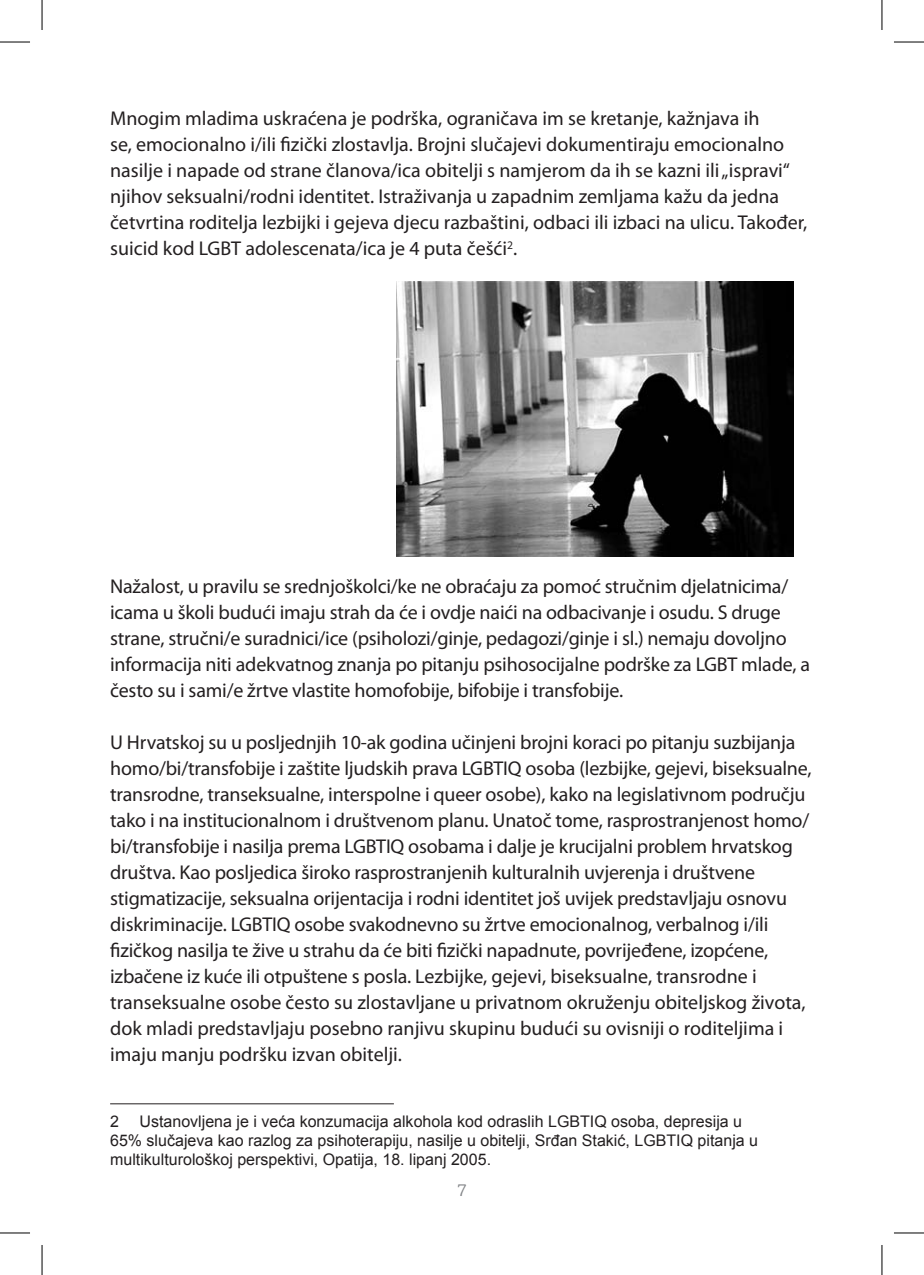
<style>
.page{position:relative;width:924px;height:1275px;background:#fff}
.page>*{position:absolute;margin:0;border:0;box-sizing:border-box;transform-origin:0 0}
.t1{font:20px/26px "Myriad Pro";letter-spacing:-.01em;color:#231f20}
.t2{font:18px "Chaparral Pro";color:#828487}
.t3{font:16px/19.2px "Arial";color:#231f20}
</style>
<div class="page">
<hr style="left:110px;top:1103px;width:283px;height:1px;background:#231f20">
<img style="left:396px;top:282px;width:397px;height:274px">
<hr style="left:0;top:42px;width:30px;height:1px;background:#000">
<hr style="left:893px;top:42px;width:30px;height:1px;background:#000">
<hr style="left:0;top:1232px;width:30px;height:1px;background:#000">
<hr style="left:893px;top:1232px;width:30px;height:1px;background:#000">
<hr style="left:42px;top:0;width:1px;height:30px;background:#000">
<hr style="left:42px;top:1245px;width:1px;height:30px;background:#000">
<hr style="left:881px;top:0;width:1px;height:30px;background:#000">
<hr style="left:881px;top:1245px;width:1px;height:30px;background:#000">
<p class="t1" style="left:110px;top:105px;width:698px">Mnogim mladima uskraćena je podrška, ograničava im se kretanje, kažnjava ih<br>se, emocionalno i/ili fizički zlostavlja. Brojni slučajevi dokumentiraju emocionalno nasilje i napade od strane članova/ica obitelji s namjerom da ih se kazni ili „ispravi“ njihov seksualni/rodni identitet. Istraživanja u zapadnim zemljama kažu da jedna četvrtina roditelja lezbijki i gejeva djecu razbaštini, odbaci ili izbaci na ulicu. Također, suicid kod LGBT adolescenata/ica je 4 puta češći<sup>2</sup>.</p>
<p class="t1" style="left:110px;top:573px;width:701px">Nažalost, u pravilu se srednjoškolci/ke ne obraćaju za pomoć stručnim djelatnicima/ icama u školi budući imaju strah da će i ovdje naići na odbacivanje i osudu. S druge strane, stručni/e suradnici/ice (psiholozi/ginje, pedagozi/ginje i sl.) nemaju dovoljno informacija niti adekvatnog znanja po pitanju psihosocijalne podrške za LGBT mlade, a često su i sami/e žrtve vlastite homofobije, bifobije i transfobije.</p>
<p class="t1" style="left:110px;top:729px;width:702px">U Hrvatskoj su u posljednjih 10-ak godina učinjeni brojni koraci po pitanju suzbijanja homo/bi/transfobije i zaštite ljudskih prava LGBTIQ osoba (lezbijke, gejevi, biseksualne, transrodne, transeksualne, interspolne i queer osobe), kako na legislativnom području tako i na institucionalnom i društvenom planu. Unatoč tome, rasprostranjenost homo/ bi/transfobije i nasilja prema LGBTIQ osobama i dalje je krucijalni problem hrvatskog društva. Kao posljedica široko rasprostranjenih kulturalnih uvjerenja i društvene stigmatizacije, seksualna orijentacija i rodni identitet još uvijek predstavljaju osnovu diskriminacije. LGBTIQ osobe svakodnevno su žrtve emocionalnog, verbalnog i/ili fizičkog nasilja te žive u strahu da će biti fizički napadnute, povrijeđene, izopćene, izbačene iz kuće ili otpuštene s posla. Lezbijke, gejevi, biseksualne, transrodne i transeksualne osobe često su zlostavljane u privatnom okruženju obiteljskog života, dok mladi predstavljaju posebno ranjivu skupinu budući su ovisniji o roditeljima i imaju manju podršku izvan obitelji.</p>
<p class="t3" style="left:110px;top:1111px;width:649px;text-indent:29px">Ustanovljena je i veća konzumacija alkohola kod odraslih LGBTIQ osoba, depresija u<br>65% slučajeva kao razlog za psihoterapiju, nasilje u obitelji, Srđan Stakić, LGBTIQ pitanja u multikulturološkoj perspektivi, Opatija, 18. lipanj 2005.</p>
<p class="t3" style="left:110px;top:1111px;width:10px">2</p>
<p class="t2" style="left:457px;top:1180px;width:11px">7</p>
</div>
